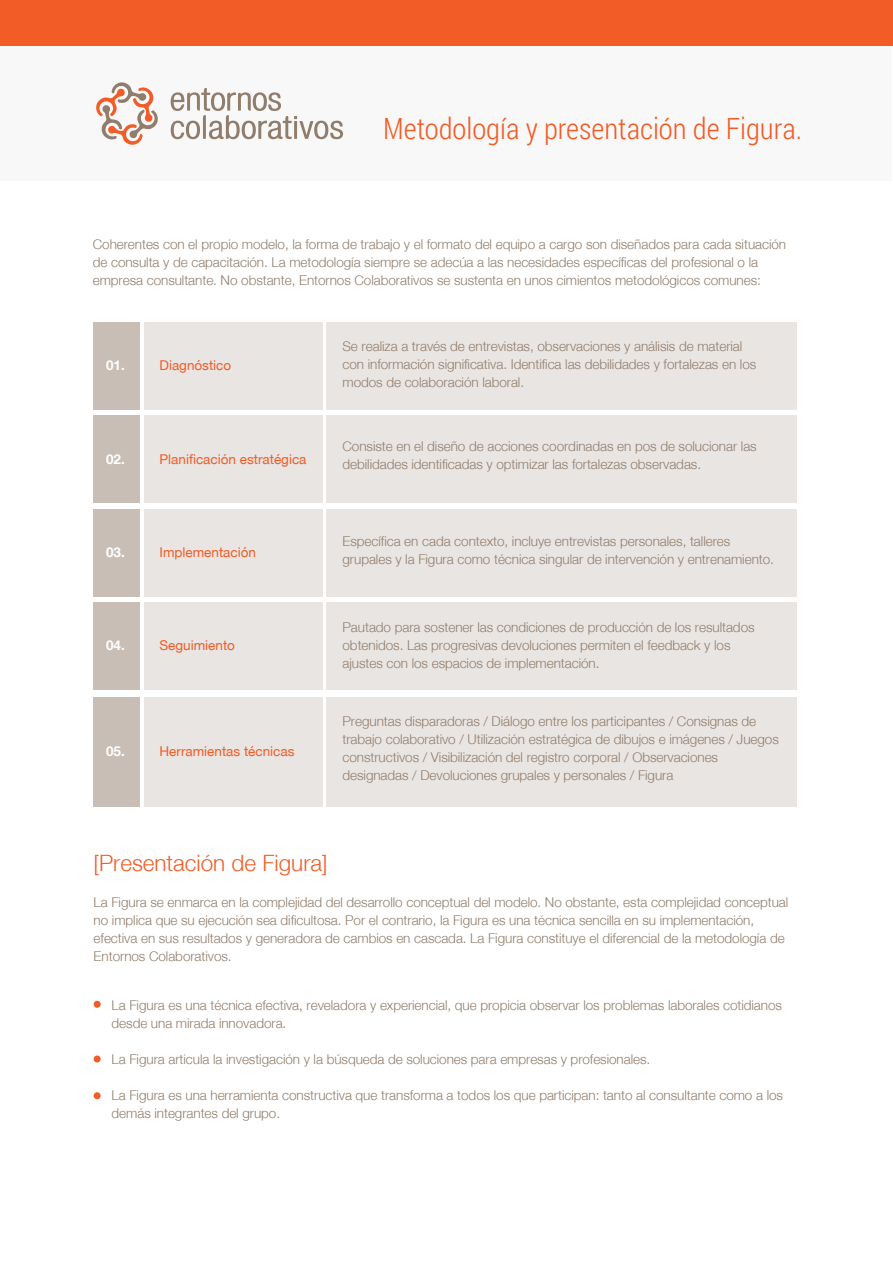
<style>
.page{position:relative;width:893px;height:1263px;background:#fff}
.page>*{position:absolute;margin:0;border:0;box-sizing:border-box;transform-origin:0 0}
.t1{font:300 29.25px "Roboto Condensed";color:#f15c27}
.t2{font:300 22.5px "Helvetica Neue";color:#f15c27}
.t3{font:300 13.5px/18px "Helvetica Neue";letter-spacing:-.005em;color:#917d6c}
.t4{font:13.5px "Helvetica Neue";color:#f15c27}
.t5{font:700 13.5px "Helvetica Neue";color:#fff}
</style>
<div class="page">
<div style="left:94px;top:1001px;width:7px;height:7px;background:#f15c27;border-radius:50%"></div>
<div style="left:94px;top:1055px;width:7px;height:7px;background:#f15c27;border-radius:50%"></div>
<div style="left:94px;top:1092px;width:7px;height:7px;background:#f15c27;border-radius:50%"></div>
<div style="left:327px;top:322px;width:470px;height:88px;background:#e9e5e2"></div>
<div style="left:144px;top:322px;width:179px;height:88px;background:#e9e5e2"></div>
<div style="left:327px;top:415px;width:470px;height:88px;background:#e9e5e2"></div>
<div style="left:144px;top:415px;width:179px;height:88px;background:#e9e5e2"></div>
<div style="left:327px;top:509px;width:470px;height:88px;background:#e9e5e2"></div>
<div style="left:144px;top:509px;width:179px;height:88px;background:#e9e5e2"></div>
<div style="left:327px;top:602px;width:470px;height:88px;background:#e9e5e2"></div>
<div style="left:144px;top:602px;width:179px;height:88px;background:#e9e5e2"></div>
<div style="left:327px;top:697px;width:470px;height:110px;background:#e9e5e2"></div>
<div style="left:144px;top:697px;width:179px;height:110px;background:#e9e5e2"></div>
<div style="left:93px;top:322px;width:46px;height:88px;background:#c8beb5"></div>
<div style="left:93px;top:415px;width:46px;height:88px;background:#c8beb5"></div>
<div style="left:93px;top:509px;width:46px;height:88px;background:#c8beb5"></div>
<div style="left:93px;top:602px;width:46px;height:88px;background:#c8beb5"></div>
<div style="left:93px;top:697px;width:46px;height:110px;background:#c8beb5"></div>
<div style="left:0;top:45px;width:892px;height:135px;background:#f9f8f8"></div>
<svg style="left:171px;top:88px;width:172px;height:51px"></svg>
<svg style="left:96px;top:82px;width:62px;height:63px"></svg>
<div style="left:0;top:0;width:893px;height:45px;background:#f15c27"></div>
<h1 class="t1" style="left:383px;top:109px;width:420px">Metodología y presentación de Figura.</h1>
<p class="t3" style="left:93px;top:235px;width:695px">Coherentes con el propio modelo, la forma de trabajo y el formato del equipo a cargo son diseñados para cada situación de consulta y de capacitación. La metodología siempre se adecúa a las necesidades específicas del profesional o la empresa consultante. No obstante, Entornos Colaborativos se sustenta en unos cimientos metodológicos comunes:</p>
<p class="t5" style="left:106px;top:357px;width:20px">01.</p>
<p class="t4" style="left:160px;top:357px;width:73px">Diagnóstico</p>
<p class="t3" style="left:343px;top:337px;width:415px">Se realiza a través de entrevistas, observaciones y análisis de material con información significativa. Identifica las debilidades y fortalezas en los modos de colaboración laboral.</p>
<p class="t5" style="left:106px;top:450px;width:20px">02.</p>
<p class="t4" style="left:160px;top:451px;width:148px">Planificación estratégica</p>
<p class="t3" style="left:343px;top:437px;width:416px">Consiste en el diseño de acciones coordinadas en pos de solucionar las debilidades identificadas y optimizar las fortalezas observadas.</p>
<p class="t5" style="left:106px;top:544px;width:20px">03.</p>
<p class="t4" style="left:160px;top:544px;width:98px">Implementación</p>
<p class="t3" style="left:343px;top:532px;width:433px">Específica en cada contexto, incluye entrevistas personales, talleres grupales y la Figura como técnica singular de intervención y entrenamiento.</p>
<p class="t5" style="left:106px;top:637px;width:20px">04.</p>
<p class="t4" style="left:160px;top:637px;width:77px">Seguimiento</p>
<p class="t3" style="left:343px;top:618px;width:414px">Pautado para sostener las condiciones de producción de los resultados obtenidos. Las progresivas devoluciones permiten el feedback y los ajustes con los espacios de implementación.</p>
<p class="t5" style="left:106px;top:743px;width:20px">05.</p>
<p class="t4" style="left:160px;top:743px;width:137px">Herramientas técnicas</p>
<p class="t3" style="left:343px;top:712px;width:438px">Preguntas disparadoras / Diálogo entre los participantes / Consignas de trabajo colaborativo / Utilización estratégica de dibujos e imágenes / Juegos constructivos / Visibilización del registro corporal / Observaciones designadas / Devoluciones grupales y personales / Figura</p>
<h2 class="t2" style="left:94px;top:849px;width:235px">[Presentación de Figura]</h2>
<p class="t3" style="left:94px;top:893px;width:696px">La Figura se enmarca en la complejidad del desarrollo conceptual del modelo. No obstante, esta complejidad conceptual no implica que su ejecución sea dificultosa. Por el contrario, la Figura es una técnica sencilla en su implementación, efectiva en sus resultados y generadora de cambios en cascada. La Figura constituye el diferencial de la metodología de Entornos Colaborativos.</p>
<p class="t3" style="left:112px;top:996px;width:672px">La Figura es una técnica efectiva, reveladora y experiencial, que propicia observar los problemas laborales cotidianos desde una mirada innovadora.</p>
<p class="t3" style="left:112px;top:1050px;width:540px">La Figura articula la investigación y la búsqueda de soluciones para empresas y profesionales.</p>
<p class="t3" style="left:112px;top:1086px;width:673px">La Figura es una herramienta constructiva que transforma a todos los que participan: tanto al consultante como a los demás integrantes del grupo.</p>
</div>
